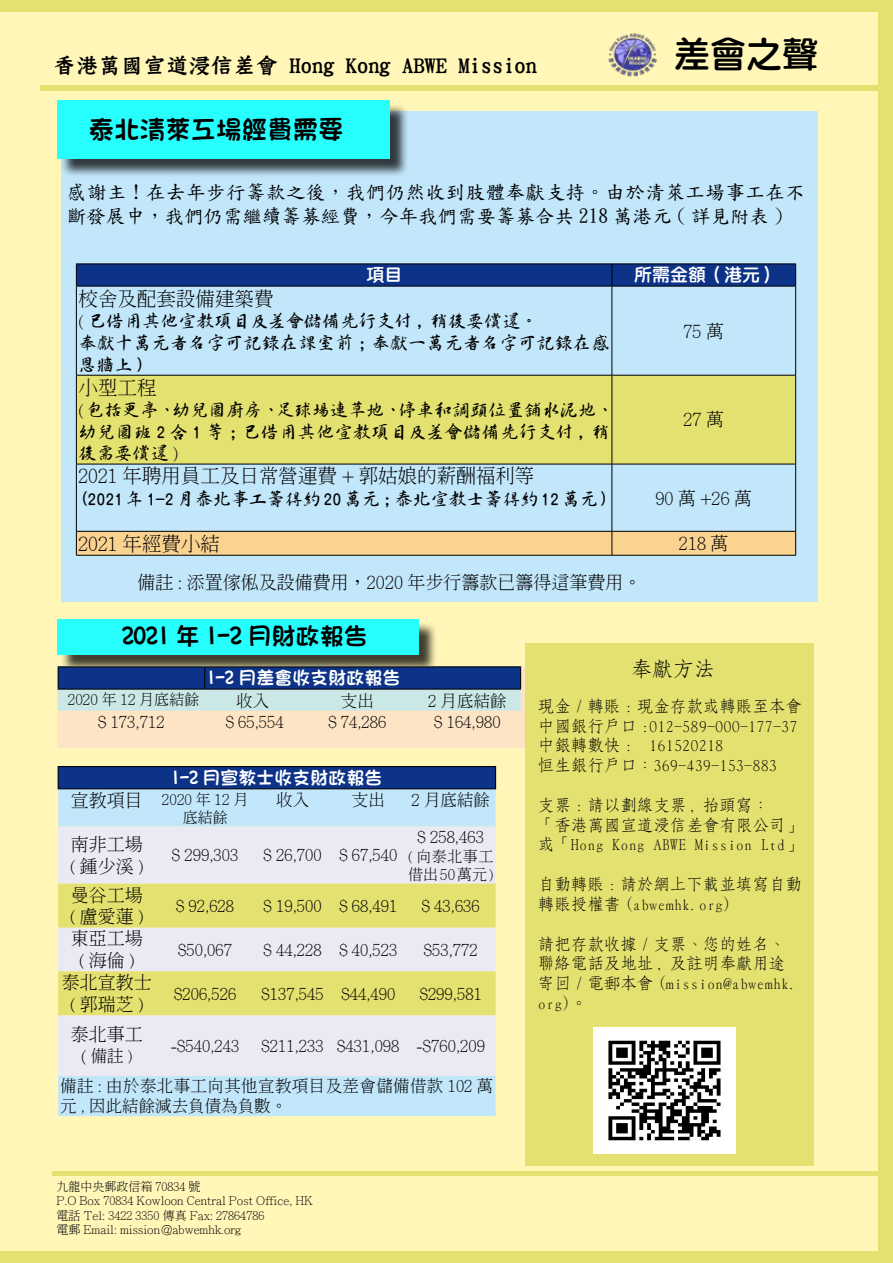
<style>
.page{position:relative;width:893px;height:1263px;background:#fff}
.page>*{position:absolute;margin:0;border:0;box-sizing:border-box;transform-origin:0 0}
.t1{font:36px "DF Yuan W8 WIN BF";color:#000}
.t2{font:25.5px "DF Fang Yuan W7 WIN BF";color:#000}
.t3{font:24px "DF Fang Yuan W7 WIN BF";color:#000}
.t4{font:22.5px "DF Zong Kai W7 WIN BF";color:#000}
.t5{font:21px "DF Fang Song W4 WIN BF";color:#000}
.t6{font:19.5px/23.4px "DF Kai Shu SB Estd BF";letter-spacing:.025em;color:#000}
.t7{font:300 19.5px "Adobe Ming Std";color:#000}
.t8{font:18px/21.6px "DF Xing Shu W5 WIN BF";color:#000}
.t9{font:300 18px/21.6px "Adobe Ming Std";color:#000}
.t10{font:18px/21.6px "DF Xing Shu W5 WIN BF";letter-spacing:.02em;color:#000}
.t11{font:18px "DF Fang Yuan W7 WIN BF";color:#fff}
.t12{font:18px "DF Yuan W8 WIN BF";color:#fff}
.t13{font:16.5px/19.8px "DF Fang Song W4 WIN BF";color:#000}
.t14{font:300 16.5px "Adobe Ming Std";color:#000}
.t15{font:300 16.5px/19.8px "Adobe Ming Std";letter-spacing:.025em;color:#000}
.t16{font:300 15px/18px "Adobe Ming Std";color:#000}
.t17{font:300 15px/18px "Adobe Ming Std";letter-spacing:.035em;color:#000}
.t18{font:300 12px/14.4px "Adobe Ming Std";color:#000}
.s1{font-family:"Adobe Ming Std";font-weight:300}
.s2{font-size:18px}
</style>
<div class="page">
<div style="left:0;top:11px;width:893px;height:1252px;background:#fff6b8"></div>
<div style="left:0;top:1251px;width:882px;height:12px;background:#e3e16f"></div>
<div style="left:879px;top:0;width:14px;height:1263px;background:#e3e16f"></div>
<div style="left:52px;top:1171px;width:830px;height:5px;background:#e3e16f"></div>
<div style="left:41px;top:86px;width:847px;height:5px;background:#e3e16f"></div>
<img style="left:608px;top:33px;width:49px;height:44px">
<div style="left:60px;top:622px;width:378px;height:51px;background:#000;opacity:.75"></div>
<div style="left:58px;top:619px;width:361px;height:36px;background:#27ffff"></div>
<div style="left:58px;top:666px;width:468px;height:81px;background:#fde4c5"></div>
<hr style="left:58px;top:666px;width:147px;height:1px;background:#000">
<hr style="left:205px;top:666px;width:96px;height:1px;background:#000">
<hr style="left:301px;top:666px;width:113px;height:1px;background:#000">
<hr style="left:414px;top:666px;width:107px;height:1px;background:#000">
<svg style="left:58px;top:667px;width:463px;height:44px;background:#698ab3"></svg>
<hr style="left:58px;top:689px;width:147px;height:1px;background:#000">
<hr style="left:205px;top:689px;width:96px;height:1px;background:#000">
<hr style="left:301px;top:689px;width:113px;height:1px;background:#000">
<hr style="left:414px;top:689px;width:107px;height:1px;background:#000">
<div style="left:58px;top:766px;width:438px;height:23px;background:#0c3388"></div>
<div style="left:58px;top:789px;width:438px;height:327px;background:#c2e6fa"></div>
<div style="left:58px;top:827px;width:438px;height:248px;background:#ebe9f4"></div>
<svg style="left:58px;top:884px;width:438px;height:131px;background:#e5e39b"></svg>
<hr style="left:58px;top:766px;width:98px;height:1px;background:#000">
<svg style="left:58px;top:767px;width:1px;height:21px"></svg>
<hr style="left:156px;top:766px;width:99px;height:1px;background:#000">
<hr style="left:255px;top:766px;width:76px;height:1px;background:#000">
<hr style="left:331px;top:766px;width:75px;height:1px;background:#000">
<hr style="left:406px;top:766px;width:90px;height:1px;background:#000">
<svg style="left:495px;top:767px;width:1px;height:21px"></svg>
<hr style="left:58px;top:788px;width:98px;height:1px;background:#000">
<hr style="left:156px;top:788px;width:99px;height:1px;background:#000">
<hr style="left:255px;top:788px;width:76px;height:1px;background:#000">
<hr style="left:331px;top:788px;width:75px;height:1px;background:#000">
<hr style="left:406px;top:788px;width:90px;height:1px;background:#000">
<div style="left:526px;top:644px;width:288px;height:522px;background:#e3e16f"></div>
<div style="left:62px;top:111px;width:756px;height:491px;background:#c2e6fa"></div>
<svg style="left:77px;top:287px;width:718px;height:88px"></svg>
<div style="left:77px;top:376px;width:718px;height:88px;background:#e3e16f"></div>
<svg style="left:77px;top:465px;width:718px;height:66px"></svg>
<hr style="left:76px;top:263px;width:536px;height:1px;background:#000">
<hr style="left:612px;top:263px;width:184px;height:1px;background:#000">
<svg style="left:76px;top:264px;width:720px;height:22px;background:#0b3182"></svg>
<hr style="left:76px;top:286px;width:536px;height:1px;background:#000">
<hr style="left:612px;top:286px;width:184px;height:1px;background:#000">
<hr style="left:76px;top:286px;width:1px;height:89px;background:#000">
<hr style="left:612px;top:286px;width:1px;height:89px;background:#000">
<hr style="left:795px;top:286px;width:1px;height:89px;background:#000">
<hr style="left:76px;top:375px;width:536px;height:1px;background:#000">
<hr style="left:76px;top:375px;width:1px;height:89px;background:#000">
<hr style="left:612px;top:375px;width:184px;height:1px;background:#000">
<hr style="left:612px;top:375px;width:1px;height:89px;background:#000">
<hr style="left:795px;top:375px;width:1px;height:89px;background:#000">
<hr style="left:76px;top:464px;width:536px;height:1px;background:#000">
<hr style="left:76px;top:464px;width:1px;height:67px;background:#000">
<hr style="left:612px;top:464px;width:184px;height:1px;background:#000">
<hr style="left:612px;top:464px;width:1px;height:67px;background:#000">
<hr style="left:795px;top:464px;width:1px;height:67px;background:#000">
<svg style="left:76px;top:531px;width:720px;height:24px;background:#edc789"></svg>
<hr style="left:76px;top:555px;width:536px;height:1px;background:#000">
<hr style="left:612px;top:555px;width:184px;height:1px;background:#000">
<div style="left:60px;top:103px;width:349px;height:74px;background:#000;opacity:.75"></div>
<div style="left:58px;top:101px;width:332px;height:58px;background:#27ffff"></div>
<div style="left:0;top:0;width:893px;height:11px;background:#e3e16f"></div>
<img style="left:593px;top:1028px;width:143px;height:125px">
<h3 class="t4" style="left:53px;top:54px;width:485px">香港萬國宣道浸信差會 Hong Kong ABWE Mission</h3>
<h2 class="t2" style="left:89px;top:117px;width:256px">泰北清萊工場經費需要</h2>
<h1 class="t1" style="left:674px;top:36px;width:145px">差會之聲</h1>
<p class="t6" style="left:67px;top:181px;width:739px">感謝主 ! 在去年步行籌款之後，我們仍然收到肢體奉獻支持。由於清萊工場事工在不斷發展中，我們仍需繼續籌募經費，今年我們需要籌募合共 218 萬港元 ( 詳見附表 )</p>
<p class="t12" style="left:367px;top:266px;width:38px">項目</p>
<p class="t12" style="left:634px;top:266px;width:141px">所需金額 ( 港元 )</p>
<p class="t7" style="left:78px;top:288px;width:196px">校舍及配套設備建築費</p>
<p class="t10" style="left:78px;top:310px;width:533px"><span class="s1">(</span> 已借用其他宣教項目及差會儲備先行支付 , 稍後要償還。<br>奉獻十萬元者名字可記錄在課室前 ; 奉獻一萬元者名字可記錄在感恩牆上 )</p>
<p class="t9" style="left:683px;top:320px;width:42px">75 萬</p>
<p class="t7" style="left:78px;top:377px;width:79px">小型工程</p>
<p class="t8" style="left:78px;top:399px;width:537px"><span class="s1">(</span>包括更亭、幼兒園廚房、足球場連草地、停車和調頭位置舖水泥地、幼兒園班 2 合 1 等 ; 已借用其他宣教項目及差會儲備先行支付 , 稍後需要償還 <span class="s1">)</span></p>
<p class="t9" style="left:683px;top:408px;width:42px">27 萬</p>
<p class="t7" style="left:78px;top:465px;width:457px">2021 年聘用員工及日常營運費 + 郭姑娘的薪酬福利等</p>
<p class="t8" style="left:78px;top:488px;width:533px">(2021年 1-2月泰北事工籌得約 20萬元 ;泰北宣教士籌得約 12萬元 )</p>
<p class="t9" style="left:655px;top:487px;width:98px">90 萬 +26 萬</p>
<p class="t7" style="left:78px;top:533px;width:143px">2021 年經費小結</p>
<p class="t9" style="left:679px;top:532px;width:51px">218 萬</p>
<p class="t9" style="left:137px;top:571px;width:506px">備註 : 添置傢俬及設備費用，2020 年步行籌款已籌得這筆費用。</p>
<h3 class="t3" style="left:122px;top:624px;width:247px">2021 年 1-2 月財政報告</h3>
<p class="t11" style="left:207px;top:669px;width:195px">1-2 月差會收支財政報告</p>
<p class="t16" style="left:68px;top:690px;width:133px">2020 年 12 月底結餘</p>
<p class="t14" style="left:236px;top:691px;width:34px">收入</p>
<p class="t14" style="left:341px;top:691px;width:34px">支出</p>
<p class="t14" style="left:428px;top:691px;width:80px">2 月底結餘</p>
<p class="t14" style="left:98px;top:713px;width:68px">$ 173,712</p>
<p class="t14" style="left:226px;top:713px;width:60px">$ 65,554</p>
<p class="t14" style="left:328px;top:713px;width:60px">$ 74,286</p>
<p class="t14" style="left:434px;top:713px;width:68px">$ 164,980</p>
<p class="t11" style="left:171px;top:769px;width:213px">1-2 月宣教士收支財政報告</p>
<p class="t16" style="left:183px;top:790px;width:67px;text-indent:-112px"><span class="s2">宣教項目</span> 2020 年 12 月底結餘</p>
<p class="t14" style="left:276px;top:791px;width:34px">收入</p>
<p class="t14" style="left:352px;top:791px;width:35px">支出</p>
<p class="t14" style="left:412px;top:791px;width:80px">2 月底結餘</p>
<p class="t9" style="left:70px;top:833px;width:75px">南非工場( 鍾少溪 )</p>
<p class="t14" style="left:418px;top:828px;width:68px">$ 258,463</p>
<p class="t17" style="left:408px;top:847px;width:87px">( 向泰北事工借出50萬元)</p>
<p class="t14" style="left:172px;top:846px;width:68px">$ 299,303</p>
<p class="t14" style="left:264px;top:846px;width:135px">$ 26,700 $ 67,540</p>
<p class="t9" style="left:70px;top:884px;width:75px">曼谷工場( 盧愛蓮 )</p>
<p class="t9" style="left:71px;top:927px;width:73px;text-align:center">東亞工場(海倫)</p>
<p class="t9" style="left:62px;top:971px;width:91px;text-align:center">泰北宣教士( 郭瑞芝 )</p>
<p class="t14" style="left:176px;top:897px;width:60px">$ 92,628</p>
<p class="t14" style="left:264px;top:897px;width:135px">$ 19,500 $ 68,491</p>
<p class="t14" style="left:422px;top:897px;width:60px">$ 43,636</p>
<p class="t14" style="left:178px;top:940px;width:55px">$50,067</p>
<p class="t14" style="left:264px;top:940px;width:135px">$ 44,228 $ 40,523</p>
<p class="t14" style="left:424px;top:940px;width:55px">$53,772</p>
<p class="t14" style="left:174px;top:984px;width:64px">$206,526</p>
<p class="t14" style="left:262px;top:984px;width:135px">$137,545 $44,490</p>
<p class="t14" style="left:420px;top:984px;width:64px">$299,581</p>
<p class="t9" style="left:71px;top:1023px;width:73px">泰北事工</p>
<p class="t14" style="left:81px;top:1047px;width:53px"><span class="s2">(</span>備註)</p>
<p class="t14" style="left:171px;top:1036px;width:70px">-$540,243</p>
<p class="t14" style="left:262px;top:1036px;width:225px">$211,233 $431,098 -$760,209</p>
<p class="t15" style="left:60px;top:1076px;width:435px">備註 : 由於泰北事工向其他宣教項目及差會儲備借款 102 萬元 , 因此結餘減去負債為負數。</p>
<p class="t18" style="left:56px;top:1179px;width:258px">九龍中央郵政信箱 70834 號<br>P.O Box 70834 Kowloon Central Post Office, HK電話 Tel: 3422 3350 傳真 Fax: 27864786<br>電郵 Email: mission@abwemhk.org</p>
<p class="t5" style="left:631px;top:658px;width:85px">奉獻方法</p>
<p class="t13" style="left:538px;top:696px;width:265px">現金 / 轉賬 : 現金存款或轉賬至本會中國銀行戶口 :012-589-000-177-37中銀轉數快 : 161520218<br>恒生銀行戶口：369-439-153-883</p>
<p class="t13" style="left:538px;top:795px;width:265px">支票 : 請以劃線支票 , 抬頭寫：<br>「香港萬國宣道浸信差會有限公司」或「Hong Kong ABWE Mission Ltd」</p>
<p class="t13" style="left:538px;top:874px;width:265px">自動轉賬 : 請於網上下載並填寫自動轉賬授權書 (abwemhk.org)</p>
<p class="t13" style="left:538px;top:934px;width:261px">請把存款收據 / 支票、您的姓名、聯絡電話及地址 , 及註明奉獻用途寄回 / 電郵本會 (mission@abwemhk. org)。</p>
</div>
